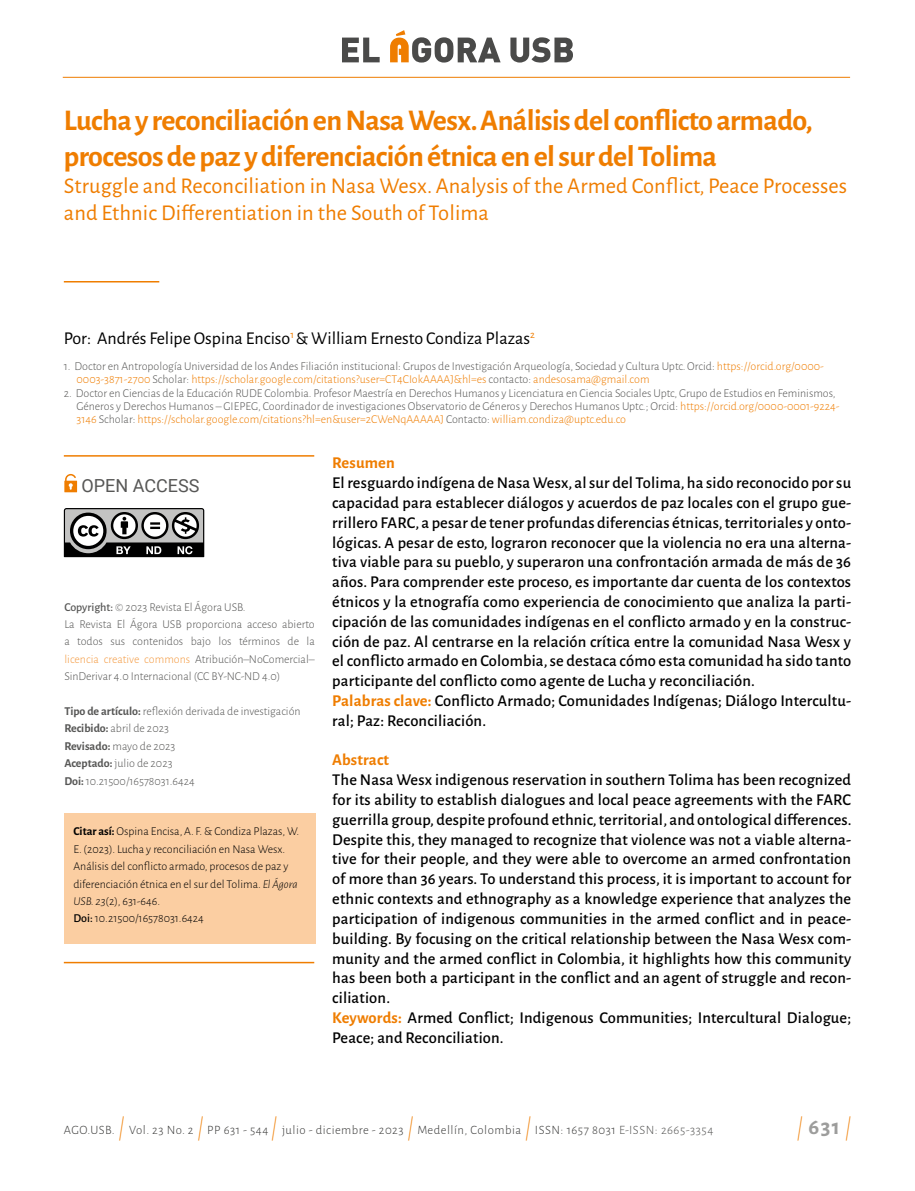
<style>
.page{position:relative;width:915px;height:1191px;background:#fff}
.page>*{position:absolute;margin:0;border:0;box-sizing:border-box;transform-origin:0 0}
.Titulo_2{font:700 30px/36px "Alegreya Sans";letter-spacing:-.02em;color:#ef7d00}
.t1{font:italic 100 28.8px "Roboto";color:#ef7d00}
.Titulo_2-2{font:22.5px/27px "Alegreya Sans";letter-spacing:.005em;color:#ef7d00}
.t2{font:700 22.5px "Alegreya Sans";color:#9d9d9c}
.Autores{font:18px "Alegreya Sans";color:#000}
.t3{font:18px "Roboto";color:#575756}
.Body_resumen_OK{font:500 16.5px/19.8px "Alegreya Sans";letter-spacing:.01em;color:#000;text-align:justify}
.Subtítulo_Resumen{font:700 16.5px "Alegreya Sans";letter-spacing:.01em;color:#ef7d00}
.t4{font:300 12.75px "Alegreya Sans";letter-spacing:.04em;color:#3c3c3b}
.t5{font:300 12.75px "Alegreya Sans";letter-spacing:.04em;color:#575756}
.Perfiles_autores{font:300 12px/13.2px "Alegreya Sans";color:#575756}
.Como_citar{font:300 12px/17.4px "Alegreya Sans";color:#000}
.Tipo_de_Artículo_y_fecha{font:300 12px "Alegreya Sans";color:#575756}
.s1{color:#ef7d00}
.s2{font-weight:500}
.s3{color:#f4993f}
.s4{font-weight:700}
.s5{font-style:italic}
.s6{font-weight:700;color:#ef7d00}
.s7{color:#3c3c3b}
.s8{font-family:"Roboto";font-weight:100;font-style:italic;font-size:28.8px;color:#ef7d00}
</style>
<div class="page">
<svg style="left:342px;top:38px;width:37px;height:24px"></svg>
<svg style="left:390px;top:30px;width:110px;height:33px"></svg>
<svg style="left:510px;top:37px;width:62px;height:26px"></svg>
<hr style="left:63px;top:77px;width:786px;height:1px;background:#ef7d00">
<div style="left:64px;top:813px;width:251px;height:130px;background:#fbcea2"></div>
<hr style="left:64px;top:281px;width:95px;height:1px;background:#ef7d00">
<hr style="left:64px;top:455px;width:250px;height:1px;background:#ef7d00">
<hr style="left:64px;top:961px;width:250px;height:2px;background:#ef7d00">
<svg style="left:64px;top:474px;width:13px;height:18px"></svg>
<svg style="left:64px;top:508px;width:140px;height:49px"></svg>
<p class="Titulo_2" style="left:64px;top:101px;width:750px">Lucha y reconciliación en Nasa Wesx. Análisis del conflicto armado, procesos de paz y diferenciación étnica en el sur del Tolima</p>
<p class="Titulo_2-2" style="left:64px;top:172px;width:784px">Struggle and Reconciliation in Nasa Wesx. Analysis of the Armed Conflict, Peace Processes and Ethnic Differentiation in the South of Tolima</p>
<p class="Autores" style="left:64px;top:326px;width:472px">Por: Andrés Felipe Ospina Enciso<sup>1</sup> &amp; William Ernesto Condiza Plazas<sup>2</sup></p>
<p class="Perfiles_autores" style="left:77px;top:359px;width:748px;text-indent:-13px">1. Doctor en Antropología Universidad de los Andes Filiación institucional: Grupos de Investigación Arqueología, Sociedad y Cultura Uptc. Orcid: <span class="s1">https://orcid.org/0000-<br>0003-3871-2700</span> Scholar: <span class="s1">https://scholar.google.com/citations?user=CT4CIokAAAAJ&amp;hl=es</span> contacto: <span class="s1">andesosama@gmail.com</span></p>
<p class="Perfiles_autores" style="left:77px;top:386px;width:764px;text-indent:-13px">2. Doctor en Ciencias de la Educación RUDE Colombia. Profesor Maestría en Derechos Humanos y Licenciatura en Ciencia Sociales Uptc, Grupo de Estudios en Feminismos,<br>Géneros y Derechos Humanos – GIEPEG, Coordinador de investigaciones Observatorio de Géneros y Derechos Humanos Uptc.; Orcid: <span class="s1">https://orcid.org/0000-0001-9224-<br>3146</span> Scholar: <span class="s1">https://scholar.google.com/citations?hl=en&amp;user=2CWeNqAAAAAJ</span> Contacto: <span class="s1">william.condiza@uptc.edu.co</span></p>
<p class="t3" style="left:81px;top:473px;width:119px">OPEN ACCESS</p>
<p class="Perfiles_autores" style="left:64px;top:599px;width:183px"><span class="s2">Copyright:</span> © 2023 Revista El Ágora USB.</p>
<p class="Perfiles_autores" style="left:64px;top:615px;width:252px;line-height:17.4px;text-align:justify">La Revista El Ágora USB proporciona acceso abierto a todos sus contenidos bajo los términos de la <span class="s3">licencia creative commons</span> Atribución–NoComercial– SinDerivar 4.0 Internacional (CC BY-NC-ND 4.0)</p>
<p class="Perfiles_autores" style="left:64px;top:704px;width:238px"><span class="s4">Tipo de artículo:</span> reflexión derivada de investigación</p>
<p class="Perfiles_autores" style="left:64px;top:721px;width:106px"><span class="s4">Recibido:</span> abril de 2023</p>
<p class="Perfiles_autores" style="left:64px;top:739px;width:112px"><span class="s4">Revisado:</span> mayo de 2023</p>
<p class="Tipo_de_Artículo_y_fecha" style="left:64px;top:755px;width:110px"><span class="s4">Aceptado:</span> julio de 2023</p>
<p class="Tipo_de_Artículo_y_fecha" style="left:64px;top:773px;width:132px"><span class="s4">Doi:</span> 10.21500/16578031.6424</p>
<p class="Como_citar" style="left:73px;top:822px;width:227px"><span class="s4">Citar así:</span> Ospina Encisa, A. F. &amp; Condiza Plazas, W.<br>E. (2023). Lucha y reconciliación en Nasa Wesx.<br>Análisis del conflicto armado, procesos de paz y diferenciación étnica en el sur del Tolima. <span class="s5">El Ágora USB. 23</span>(2), 631-646.</p>
<p class="Como_citar" style="left:73px;top:909px;width:132px"><span class="s2">Doi:</span> 10.21500/16578031.6424</p>
<p class="Subtítulo_Resumen" style="left:332px;top:451px;width:64px">Resumen</p>
<p class="Body_resumen_OK" style="left:332px;top:472px;width:520px">El resguardo indígena de Nasa Wesx, al sur del Tolima, ha sido reconocido por su capacidad para establecer diálogos y acuerdos de paz locales con el grupo gue&shy;rrillero FARC, a pesar de tener profundas diferencias étnicas, territoriales y onto&shy;lógicas. A pesar de esto, lograron reconocer que la violencia no era una alterna&shy;tiva viable para su pueblo, y superaron una confrontación armada de más de 36 años. Para comprender este proceso, es importante dar cuenta de los contextos étnicos y la etnografía como experiencia de conocimiento que analiza la parti&shy;cipación de las comunidades indígenas en el conflicto armado y en la construc&shy;ción de paz. Al centrarse en la relación crítica entre la comunidad Nasa Wesx y el conflicto armado en Colombia, se destaca cómo esta comunidad ha sido tanto participante del conflicto como agente de Lucha y reconciliación.</p>
<p class="Body_resumen_OK" style="left:332px;top:690px;width:520px"><span class="s6">Palabras clave:</span> Conflicto Armado; Comunidades Indígenas; Diálogo Intercultu&shy;ral; Paz: Reconciliación.</p>
<p class="Subtítulo_Resumen" style="left:332px;top:748px;width:58px">Abstract</p>
<p class="Body_resumen_OK" style="left:332px;top:769px;width:520px">The Nasa Wesx indigenous reservation in southern Tolima has been recognized for its ability to establish dialogues and local peace agreements with the FARC guerrilla group, despite profound ethnic, territorial, and ontological differences.<br>Despite this, they managed to recognize that violence was not a viable alterna&shy;tive for their people, and they were able to overcome an armed confrontation of more than 36 years. To understand this process, it is important to account for ethnic contexts and ethnography as a knowledge experience that analyzes the participation of indigenous communities in the armed conflict and in peace&shy;building. By focusing on the critical relationship between the Nasa Wesx com&shy;munity and the armed conflict in Colombia, it highlights how this community has been both a participant in the conflict and an agent of struggle and recon&shy;ciliation.</p>
<p class="Body_resumen_OK" style="left:332px;top:1006px;width:520px"><span class="s6">Keywords:</span> Armed Conflict; Indigenous Communities; Intercultural Dialogue;<br>Peace; and Reconciliation.</p>
<p class="t4" style="left:64px;top:1122px;width:52px">AGO.USB.</p>
<p class="t1" style="left:119px;top:1106px;width:7px">|</p>
<p class="t4" style="left:129px;top:1122px;width:66px">Vol. 23 No. 2</p>
<p class="t1" style="left:198px;top:1106px;width:7px">|</p>
<p class="t4" style="left:207px;top:1122px;width:63px">PP 631 - 544</p>
<p class="t1" style="left:271px;top:1106px;width:7px">|</p>
<p class="t4" style="left:282px;top:1122px;width:123px">julio - diciembre - 2023</p>
<p class="t1" style="left:407px;top:1106px;width:7px">|</p>
<p class="t4" style="left:417px;top:1122px;width:105px">Medellín, Colombia</p>
<p class="t1" style="left:525px;top:1106px;width:7px">|</p>
<p class="t5" style="left:534px;top:1122px;width:180px"><span class="s7">ISSN: 1657 8031</span> E-ISSN: 2665-3354</p>
<p class="t2" style="left:796px;top:1110px;width:56px"><span class="s8">|</span>631<span class="s8">|</span></p>
</div>
